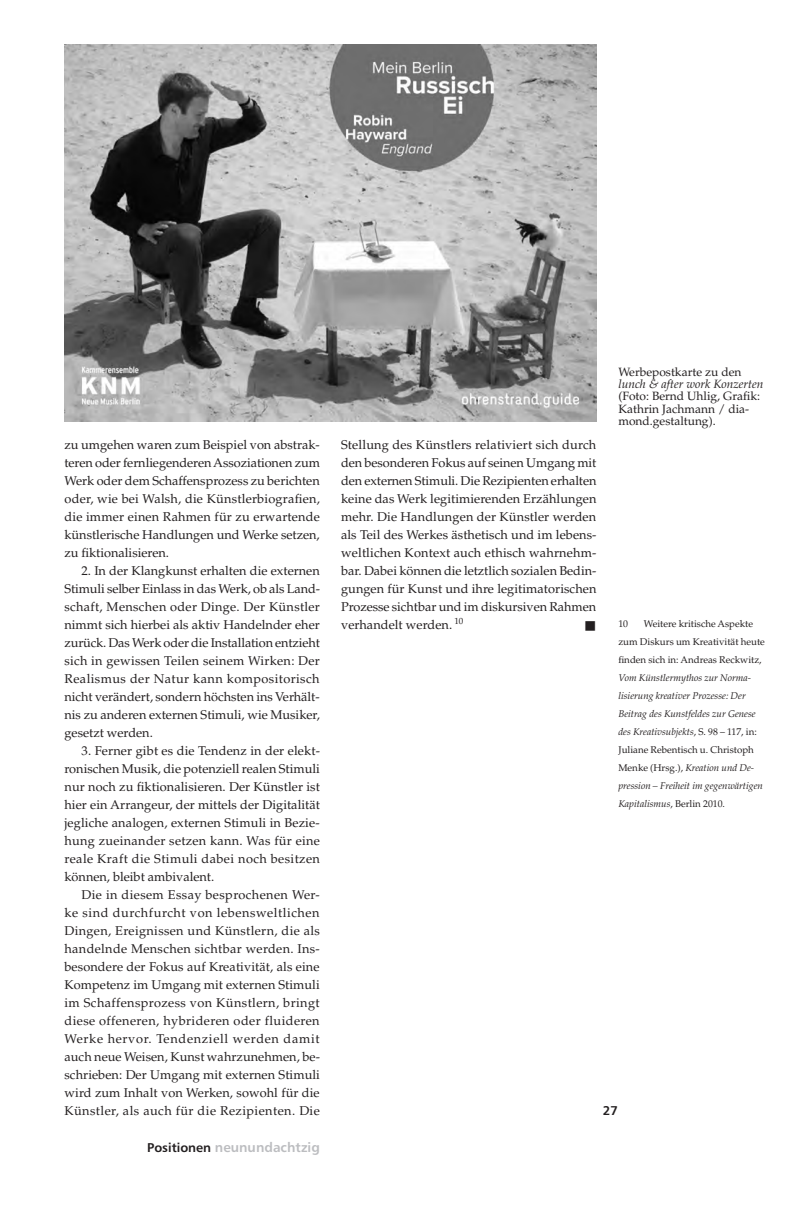
<style>
.page{position:relative;width:808px;height:1212px;background:#fff}
.page>*{position:absolute;margin:0;border:0;box-sizing:border-box;transform-origin:0 0}
.t1{font:16.5px "Wingdings";color:#231f20}
.t2{font:13.5px "Humanist 777 BT Bold B";color:#bcbdc0}
.t3{font:12.75px/18px "Palatino";color:#231f20;text-align:justify}
.t4{font:12.75px "Humanist 777 BT Bold B";color:#231f20}
.t5{font:12px/12px "Palatino";color:#231f20}
.t6{font:italic 12px "Palatino";color:#231f20}
.t7{font:italic 9.75px/18px "Palatino";color:#231f20}
.t8{font:9.75px/18px "Palatino";color:#231f20}
.s1{font-size:12.75px;color:#231f20}
.s2{font-style:normal}
</style>
<div class="page">
<img style="left:64px;top:44px;width:532px;height:377px">
<p class="t3" style="left:64px;top:436px;width:257px">zu umgehen waren zum Beispiel von abstrak&shy;teren oder fernliegenderen Assoziationen zum Werk oder dem Schaffensprozess zu berichten oder, wie bei Walsh, die Künstlerbiografien, die immer einen Rahmen für zu erwartende künstlerische Handlungen und Werke setzen, zu fiktionalisieren.</p>
<p class="t3" style="left:64px;top:562px;width:257px;text-indent:17px">2. In der Klangkunst erhalten die externen Stimuli selber Einlass in das Werk, ob als Land&shy;schaft, Menschen oder Dinge. Der Künstler nimmt sich hierbei als aktiv Handelnder eher zurück. Das Werk oder die Installation entzieht sich in gewissen Teilen seinem Wirken: Der Realismus der Natur kann kompositorisch nicht verändert, sondern höchsten ins Verhält&shy;nis zu anderen externen Stimuli, wie Musiker, gesetzt werden.</p>
<p class="t3" style="left:64px;top:742px;width:257px;text-indent:17px">3. Ferner gibt es die Tendenz in der elekt&shy;ronischen Musik, die potenziell realen Stimuli nur noch zu fiktionalisieren. Der Künstler ist hier ein Arrangeur, der mittels der Digitalität jegliche analogen, externen Stimuli in Bezie&shy;hung zueinander setzen kann. Was für eine reale Kraft die Stimuli dabei noch besitzen können, bleibt ambivalent.</p>
<p class="t3" style="left:64px;top:886px;width:257px;text-indent:17px">Die in diesem Essay besprochenen Wer&shy;ke sind durchfurcht von lebensweltlichen Dingen, Ereignissen und Künstlern, die als handelnde Menschen sichtbar werden. Ins&shy;besondere der Fokus auf Kreativität, als eine Kompetenz im Umgang mit externen Stimuli im Schaffensprozess von Künstlern, bringt diese offeneren, hybrideren oder fluideren Werke hervor. Tendenziell werden damit auch neue Weisen, Kunst wahrzunehmen, be&shy;schrieben: Der Umgang mit externen Stimuli wird zum Inhalt von Werken, sowohl für die Künstler, als auch für die Rezipienten. Die</p>
<p class="t2" style="left:147px;top:1139px;width:174px"><span class="s1">Positionen</span> neunundachtzig</p>
<p class="t3" style="left:341px;top:436px;width:257px">Stellung des Künstlers relativiert sich durch den besonderen Fokus auf seinen Umgang mit den externen Stimuli. Die Rezipienten erhalten keine das Werk legitimierenden Erzählungen mehr. Die Handlungen der Künstler werden als Teil des Werkes ästhetisch und im lebens&shy;weltlichen Kontext auch ethisch wahrnehm&shy;bar. Dabei können die letztlich sozialen Bedin&shy;gungen für Kunst und ihre legitimatorischen Prozesse sichtbar und im diskursiven Rahmen verhandelt werden. <sup>10</sup></p>
<p class="t1" style="left:584px;top:617px;width:14px">■</p>
<p class="t5" style="left:618px;top:367px;width:124px">Werbepostkarte zu den</p>
<p class="t6" style="left:618px;top:377px;width:146px">lunch &amp; after work Konzerten</p>
<p class="t5" style="left:618px;top:391px;width:143px">(Foto: Bernd Uhlig, Grafik:<br>Kathrin Jachmann / dia&shy;mond.gestaltung).</p>
<p class="t8" style="left:618px;top:615px;width:148px;text-indent:26px">Weitere kritische Aspekte zum Diskurs um Kreativität heute finden sich in: Andreas Reckwitz,</p>
<p class="t7" style="left:618px;top:669px;width:146px">Vom Künstlermythos zur Norma&shy;lisierung kreativer Prozesse: Der Beitrag des Kunstfeldes zur Genese des Kreativsubjekts<span class="s2">, S. 98 – 117, in:<br>Juliane Rebentisch u. Christoph Menke (Hrsg.),</span> Kreation und De&shy;pression – Freiheit im gegenwärtigen Kapitalismus<span class="s2">, Berlin 2010.</span></p>
<p class="t8" style="left:618px;top:615px;width:11px">10</p>
<p class="t4" style="left:602px;top:1103px;width:17px">27</p>
</div>
